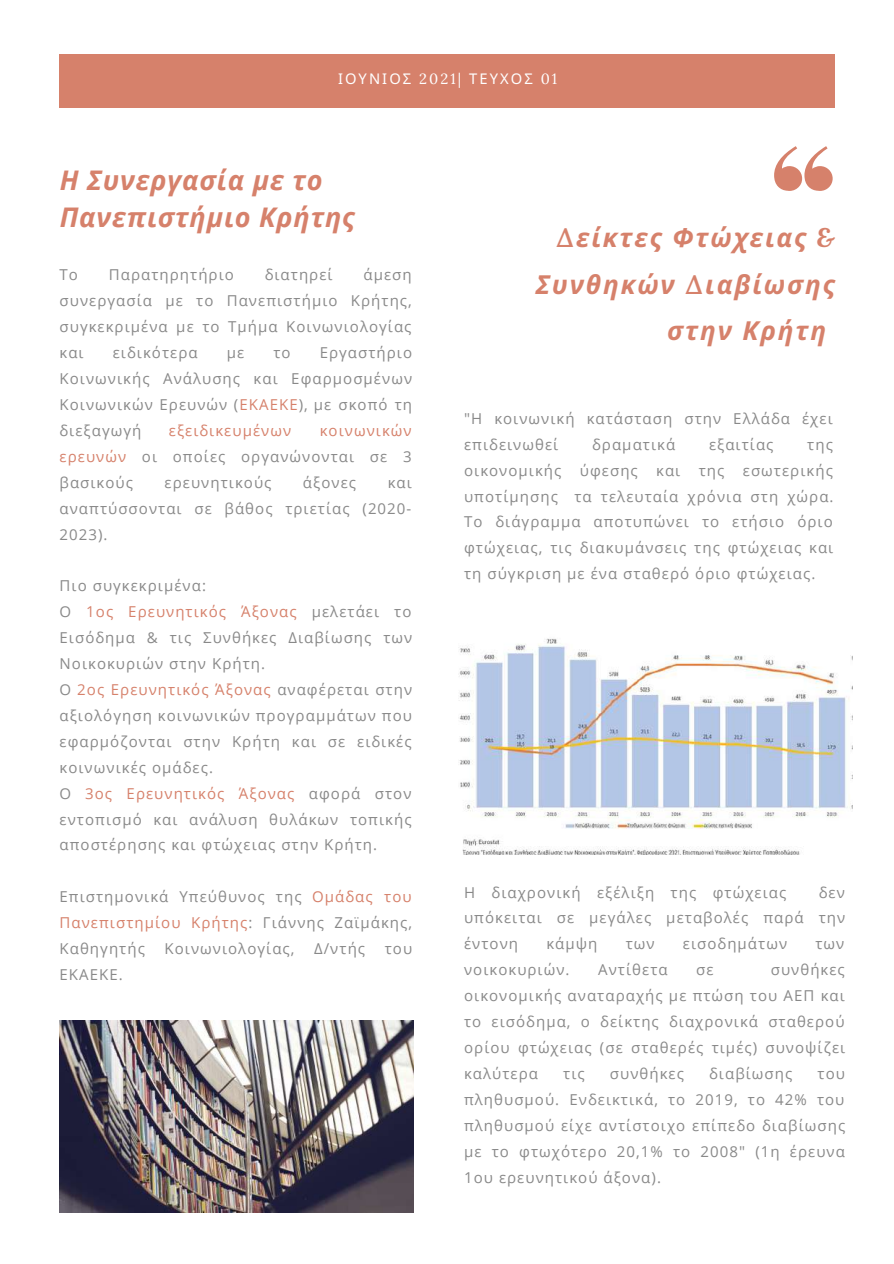
<style>
.page{position:relative;width:894px;height:1264px;background:#fff}
.page>*{position:absolute;margin:0;border:0;box-sizing:border-box;transform-origin:0 0}
.t1{font:italic 700 27px/37.2px "Open Sans";letter-spacing:.03em;color:#d6816b}
.t2{font:italic 700 26.1px "Noto Sans";letter-spacing:.07em;color:#d6816b}
.t3{font:15px/26px "Open Sans";letter-spacing:.07em;color:#898989;text-align:justify}
.t4{font:15px "Open Sans";letter-spacing:.07em;color:#d6816b}
.t5{font:14.7px "Noto Sans";letter-spacing:.14em;color:#fff}
.s1{font-family:"Lora"}
.s2{color:#d6816b}
</style>
<div class="page">
<svg style="left:774px;top:147px;width:58px;height:43px"></svg>
<div style="left:60px;top:54px;width:774px;height:53px;background:#d6816b"></div>
<img style="left:458px;top:638px;width:394px;height:216px">
<img style="left:60px;top:1020px;width:353px;height:192px">
<p class="t5" style="left:338px;top:68px;width:221px">ΙΟΥΝΙΟΣ <span class="s1">2021|</span> ΤΕΥΧΟΣ <span class="s1">01</span></p>
<h1 class="t1" style="left:60px;top:161px;width:296px">Η Συνεργασία με το<br>Πανεπιστήμιο Κρήτης</h1>
<p class="t3" style="left:60px;top:262px;width:20px">Το</p>
<p class="t3" style="left:109px;top:262px;width:127px">Παρατηρητήριο</p>
<p class="t3" style="left:265px;top:262px;width:69px">διατηρεί</p>
<p class="t3" style="left:60px;top:262px;width:354px;text-indent:304px">άμεση συνεργασία με το Πανεπιστήμιο Κρήτης, συγκεκριμένα με το Τμήμα Κοινωνιολογίας και</p>
<p class="t3" style="left:60px;top:339px;width:354px;text-indent:260px">Εργαστήριο Κοινωνικής Ανάλυσης και Εφαρμοσμένων Κοινωνικών Ερευνών (<span class="s2">ΕΚΑΕΚΕ</span>), με σκοπό τη διεξαγωγή</p>
<p class="t3" style="left:113px;top:339px;width:86px">ειδικότερα</p>
<p class="t3" style="left:227px;top:339px;width:19px">με</p>
<p class="t3" style="left:273px;top:339px;width:19px">το</p>
<p class="t3" style="left:60px;top:417px;width:353px;text-indent:260px"><span class="s2">κοινωνικών ερευνών</span> οι οποίες οργανώνονται σε 3 βασικούς</p>
<p class="t4" style="left:169px;top:420px;width:124px">εξειδικευμένων</p>
<p class="t3" style="left:164px;top:469px;width:108px">ερευνητικούς</p>
<p class="t3" style="left:303px;top:469px;width:55px">άξονες</p>
<p class="t3" style="left:60px;top:469px;width:353px;text-indent:328px">και αναπτύσσονται σε βάθος τριετίας (2020- 2023).</p>
<p class="t3" style="left:60px;top:572px;width:354px;text-align:left">Πιο συγκεκριμένα:<br>Ο <span class="s2">1ος Ερευνητικός Άξονας</span> μελετάει το Εισόδημα &amp; τις Συνθήκες Διαβίωσης των Νοικοκυριών στην Κρήτη.<br>Ο <span class="s2">2ος Ερευνητικός Άξονας</span> αναφέρεται στην αξιολόγηση κοινωνικών προγραμμάτων που εφαρμόζονται στην Κρήτη και σε ειδικές κοινωνικές ομάδες.<br>Ο <span class="s2">3ος Ερευνητικός Άξονας</span> αφορά στον εντοπισμό και ανάλυση θυλάκων τοπικής αποστέρησης και φτώχειας στην Κρήτη.</p>
<p class="t3" style="left:60px;top:883px;width:354px">Επιστημονικά Υπεύθυνος της <span class="s2">Ομάδας του Πανεπιστημίου Κρήτης</span>: Γιάννης Ζαϊμάκης, Καθηγητής</p>
<p class="t3" style="left:164px;top:935px;width:132px">Κοινωνιολογίας,</p>
<p class="t3" style="left:314px;top:935px;width:53px">Δ/ντής</p>
<p class="t3" style="left:384px;top:935px;width:29px">του</p>
<p class="t3" style="left:60px;top:961px;width:65px">ΕΚΑΕΚΕ.</p>
<h2 class="t2" style="left:556px;top:219px;width:280px"><span class="s1">Δ</span>είκτες Φτώχειας <span class="s1">&amp;</span></h2>
<h2 class="t2" style="left:535px;top:266px;width:300px">Συνθηκών <span class="s1">Δ</span>ιαβίωσης</h2>
<h2 class="t2" style="left:667px;top:312px;width:160px">στην Κρήτη</h2>
<p class="t3" style="left:464px;top:405px;width:370px">"Η κοινωνική κατάσταση στην Ελλάδα έχει επιδεινωθεί</p>
<p class="t3" style="left:592px;top:431px;width:84px">δραματικά</p>
<p class="t3" style="left:708px;top:431px;width:66px">εξαιτίας</p>
<p class="t3" style="left:464px;top:431px;width:371px;text-indent:343px">της οικονομικής ύφεσης και της εσωτερικής υποτίμησης τα τελευταία χρόνια στη χώρα.<br>Το διάγραμμα αποτυπώνει το ετήσιο όριο φτώχειας, τις διακυμάνσεις της φτώχειας και τη σύγκριση με ένα σταθερό όριο φτώχειας.</p>
<p class="t3" style="left:464px;top:878px;width:324px">Η διαχρονική εξέλιξη της φτώχειας</p>
<p class="t3" style="left:464px;top:878px;width:382px;text-indent:354px">δεν υπόκειται σε μεγάλες μεταβολές παρά την έντονη</p>
<p class="t3" style="left:546px;top:930px;width:52px">κάμψη</p>
<p class="t3" style="left:625px;top:930px;width:30px">των</p>
<p class="t3" style="left:682px;top:930px;width:106px">εισοδημάτων</p>
<p class="t3" style="left:815px;top:930px;width:30px">των</p>
<p class="t3" style="left:464px;top:956px;width:107px">νοικοκυριών.</p>
<p class="t3" style="left:598px;top:956px;width:71px">Αντίθετα</p>
<p class="t3" style="left:696px;top:956px;width:19px">σε</p>
<p class="t3" style="left:464px;top:956px;width:382px;text-indent:306px">συνθήκες οικονομικής αναταραχής με πτώση του ΑΕΠ και το εισόδημα, ο δείκτης διαχρονικά σταθερού ορίου φτώχειας (σε σταθερές τιμές) συνοψίζει καλύτερα</p>
<p class="t3" style="left:563px;top:1060px;width:23px">τις</p>
<p class="t3" style="left:609px;top:1060px;width:76px">συνθήκες</p>
<p class="t3" style="left:709px;top:1060px;width:85px">διαβίωσης</p>
<p class="t3" style="left:464px;top:1060px;width:382px;text-indent:353px">του πληθυσμού. Ενδεικτικά, το 2019, το 42% του πληθυσμού είχε αντίστοιχο επίπεδο διαβίωσης με το φτωχότερο 20,1% το 2008" (1η έρευνα 1ου ερευνητικού άξονα).</p>
</div>
